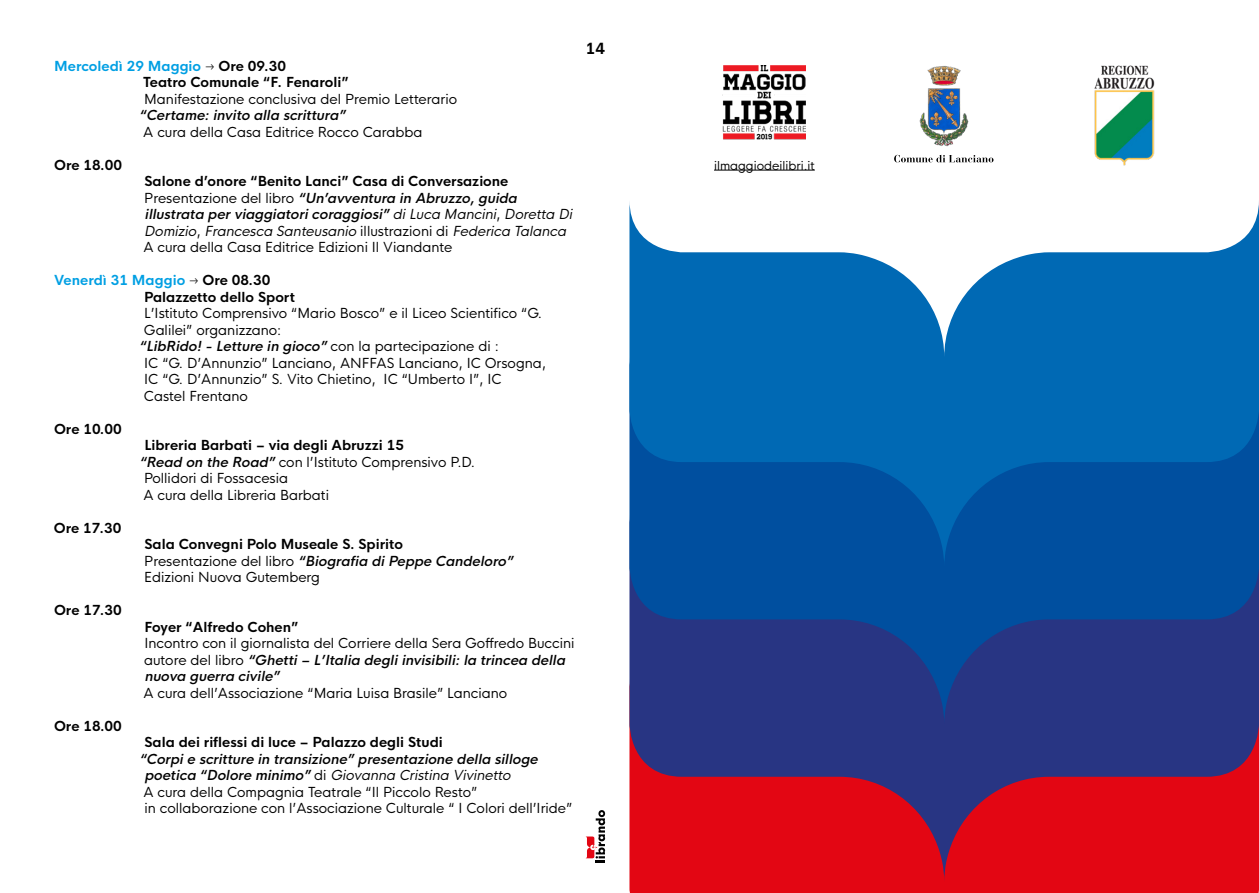
<style>
.page{position:relative;width:1259px;height:893px;background:#fff}
.page>*{position:absolute;margin:0;border:0;box-sizing:border-box;transform-origin:0 0}
.t1{font:700 15px "HK Nova";color:#000}
.t2{font:13.5px/16.5px "HK Nova";color:#000}
.t3{font:700 13.5px "HK Nova";color:#000}
.t4{font:italic 600 13.5px "HK Nova";color:#000}
.t5{font:700 13.5px "HK Nova";color:#009fe3}
.t6{font:12px "HK Nova";color:#000}
.s1{color:#000}
.s2{font-weight:700}
.s3{font-weight:600;font-style:italic}
.s4{font-style:italic}
.s5{font-weight:400;font-style:normal}
</style>
<div class="page">
<svg style="left:585px;top:810px;width:20px;height:52px"></svg>
<div style="left:629px;top:882px;width:630px;height:11px;background:#e30613"></div>
<svg style="left:629px;top:724px;width:630px;height:158px;background:#9d183d"></svg>
<svg style="left:629px;top:567px;width:630px;height:157px;background:#1a3f8d"></svg>
<svg style="left:629px;top:202px;width:630px;height:365px;fill:#0069b4"></svg>
<img style="left:1094px;top:65px;width:61px;height:101px">
<img style="left:723px;top:65px;width:83px;height:74px">
<hr style="left:714px;top:170px;width:101px;height:1px;background:#000">
<svg style="left:894px;top:155px;width:99px;height:7px"></svg>
<img style="left:919px;top:66px;width:50px;height:81px">
<p class="t5" style="left:54px;top:54px;width:233px">Mercoledì 29 Maggio <span class="s1">→ Ore 09.30</span></p>
<p class="t3" style="left:143px;top:70px;width:207px">Teatro Comunale “F. Fenaroli”</p>
<p class="t2" style="left:144px;top:89px;width:314px">Manifestazione conclusiva del Premio Letterario</p>
<p class="t4" style="left:139px;top:103px;width:211px">“Certame:invito alla scrittura”</p>
<p class="t2" style="left:143px;top:122px;width:281px">A cura della Casa Editrice Rocco Carabba</p>
<p class="t1" style="left:586px;top:36px;width:21px">14</p>
<p class="t3" style="left:54px;top:153px;width:69px">Ore 18.00</p>
<p class="t6" style="left:714px;top:155px;width:102px">ilmaggiodeilibri.it</p>
<p class="t2" style="left:143px;top:171px;width:434px"><span class="s2">Salone d’onore “Benito Lanci” Casa di Conversazione<br></span>P res e n ta z i o n e d e l l i b ro <span class="s3">“Un’avventura in Abruzzo,guida illustrata perviaggiatoricoraggiosi”</span> <span class="s4">diLuca Mancini</span>, <span class="s4">Doretta Di Domizio</span>, <span class="s4">Francesca Santeusanio</span> i l l u s t r a z i o n i d i <span class="s4">Federica Talanca </span>A cura della Casa Editrice Edizioni Il Viandante</p>
<p class="t5" style="left:54px;top:268px;width:218px">Venerdì 31 Maggio <span class="s1">→ Ore 08.30</span></p>
<p class="t3" style="left:54px;top:417px;width:69px">Ore 10.00</p>
<p class="t3" style="left:54px;top:516px;width:69px">Ore 17.30</p>
<p class="t3" style="left:54px;top:598px;width:69px">Ore 17.30</p>
<p class="t3" style="left:54px;top:714px;width:69px">Ore 18.00</p>
<p class="t3" style="left:144px;top:285px;width:152px">Palazzetto dello Sport</p>
<p class="t2" style="left:144px;top:303px;width:399px">L’Istituto Comprensivo “Mario Bosco” e il Liceo Scientifico “G.</p>
<p class="t2" style="left:144px;top:320px;width:139px">Galilei” organizzano:</p>
<p class="t4" style="left:139px;top:334px;width:361px">“LibRido!- Letture in gioco” <span class="s5">co n l a pa rtec i pa z i o n e d i :</span></p>
<p class="t2" style="left:144px;top:353px;width:403px">IC “G. D’Annunzio” Lanciano, ANFFAS Lanciano, IC Orsogna,</p>
<p class="t2" style="left:144px;top:369px;width:359px">IC “G. D’Annunzio” S. Vito Chietino, IC “Umberto I”, IC</p>
<p class="t2" style="left:144px;top:386px;width:105px">Castel Frentano</p>
<p class="t3" style="left:144px;top:433px;width:261px">Libreria Barbati – via degli Abruzzi 15</p>
<p class="t2" style="left:139px;top:452px;width:337px"><span class="s3">“Read on the Road”</span> con l’Istituto Comprensivo P.D.</p>
<p class="t2" style="left:144px;top:468px;width:145px">Pollidori di Fossacesia</p>
<p class="t2" style="left:143px;top:485px;width:187px">A cura della Libreria Barbati</p>
<p class="t2" style="left:144px;top:534px;width:374px"><span class="s2">Sala Convegni Polo Museale S. Spirito<br></span>P res e n ta z i o n e d e l l i b ro <span class="s3">“Biografia diPeppe Candeloro”<br></span>Edizioni Nuova Gutemberg</p>
<p class="t3" style="left:144px;top:615px;width:156px">Foyer “Alfredo Cohen”</p>
<p class="t2" style="left:144px;top:633px;width:432px">Incontro con il giornalista del Corriere della Sera Goffredo Buccini a u t o r e d e l l i b r o <span class="s3">“Ghetti– L’Italia degliinvisibili:la trincea della nuova guerra civile”</span></p>
<p class="t2" style="left:143px;top:683px;width:365px">A cura dell’Associazione “Maria Luisa Brasile” Lanciano</p>
<p class="t3" style="left:144px;top:730px;width:300px">Sala dei riflessi di luce – Palazzo degli Studi</p>
<p class="t2" style="left:143px;top:749px;width:430px;text-indent:-4px"><span class="s3">“Corpie scritture in transizione” presentazione della silloge poetica “Dolore minimo”</span> d i <span class="s4">Giovanna Cristina Vivinetto<br></span>A cura della Compagnia Teatrale “Il Piccolo Resto”<br>in collaborazione con l’Associazione Culturale “ I Colori dell’Iride”</p>
</div>
